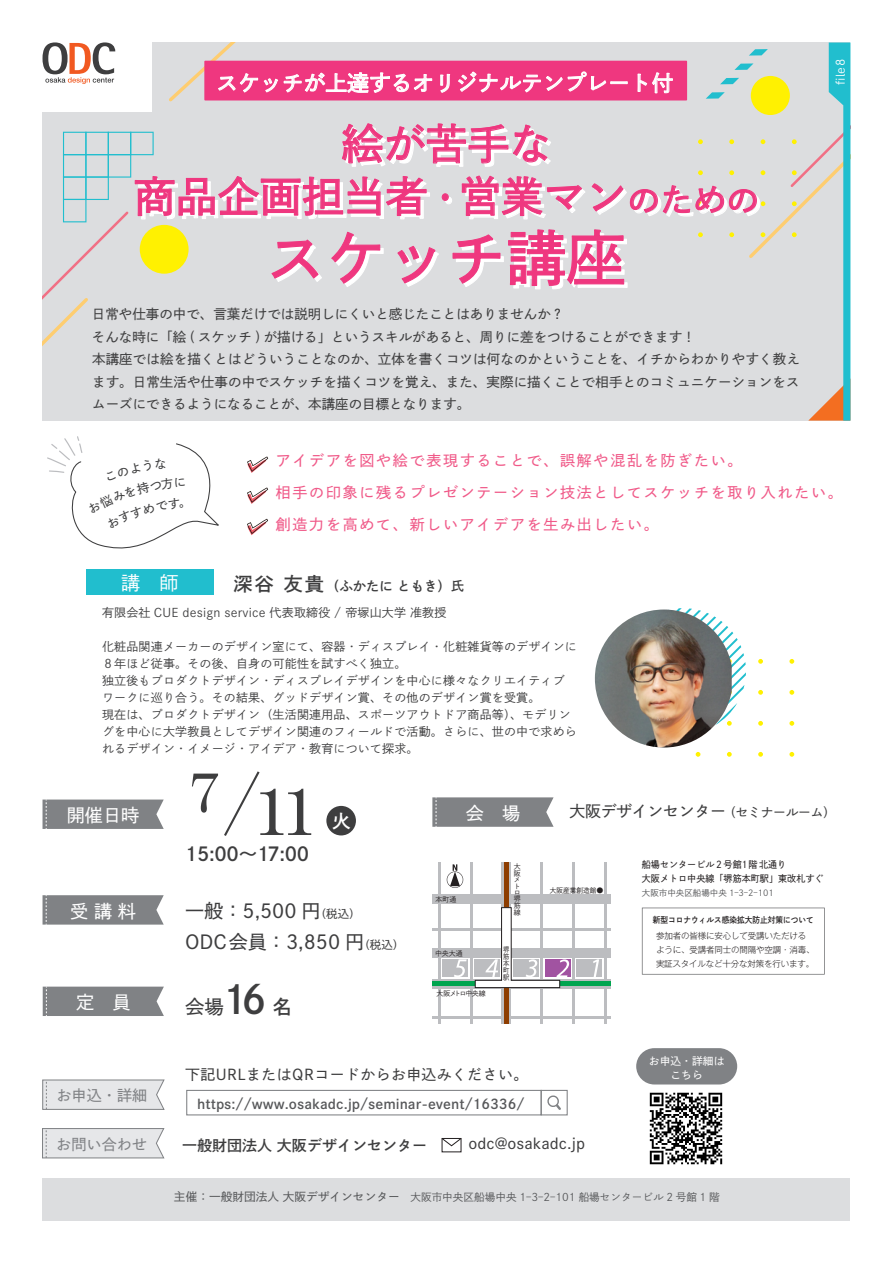
<style>
.page{position:relative;width:893px;height:1263px;background:#fff}
.page>*{position:absolute;margin:0;border:0;box-sizing:border-box;transform-origin:0 0}
.t1{font:63px "HGP Mincho B";color:#3e3e3f}
.t2{font:60px "DNP Shuei Go Gin Std M";color:#ef377f}
.t3{font:42px/52.5px "DNP Shuei Go Gin Std M";color:#ef377f;text-align:center}
.t4{font:39px "DNP Shuei Go Gin Std B";color:#3e3e3f}
.t5{font:21.75px "DNP Shuei Go Gin Std M";color:#fff}
.t6{font:19.5px "DNP Shuei Go Gin Std M";color:#3e3e3f}
.t7{font:19.2px/32px "DNP Shuei Go Gin Std M";color:#3e3e3f}
.t8{font:19.2px "DNP Shuei Go Gin Std B";letter-spacing:-.02em;color:#3e3e3f}
.t9{font:19.2px "DNP Shuei Go Gin Std L";color:#fff}
.t10{font:18.6px "DNP Shuei Go Gin Std B";color:#fff}
.t11{font:18.15px "DNP Shuei Go Gin Std M";color:#fff}
.t12{font:15.9px "DNP Shuei Go Gin Std M";letter-spacing:-.02em;color:#3e3e3f}
.t13{font:15.15px "DNP Shuei Go Gin Std M";color:#808285}
.t14{font:15px/32px "DNP Shuei Go Gin Std M";letter-spacing:.115em;color:#f05988}
.t15{font:15px "DNP Shuei Go Gin Std B";color:#3e3e3f}
.t16{font:15px "DNP Shuei Go Gin Std M";color:#3e3e3f}
.t17{font:14.85px "DNP Shuei Go Gin Std M";letter-spacing:.03em;color:#3e3e3f}
.t18{font:13.5px/22.5px "DNP Shuei Go Gin Std M";letter-spacing:.01em;color:#3e3e3f}
.t19{font:13.5px "DNP Shuei Go Gin Std B";color:#57585a}
.t20{font:13.35px "DNP Shuei Go Gin Std B";color:#3e3e3f}
.t21{font:12px/17px "DNP Shuei Go Gin Std L";letter-spacing:.015em;color:#3e3e3f}
.t22{font:11.7px "DNP Shuei Go Gin Std L";color:#fff}
.t23{font:10.8px/14.2px "DNP Shuei Go Gin Std M";color:#fff;text-align:center}
.t24{font:10.65px "DNP Shuei Go Gin Std L";color:#57585a}
.t25{font:9.6px/14.9px "DNP Shuei Go Gin Std M";color:#231f20;scale:.95 1}
.t26{font:300 8.55px/13.8px "Gothic MB101 Pr 6 N";letter-spacing:-.02em;color:#231f20}
.t27{font:8.55px "DNP Shuei Go Gin Std B";color:#231f20;scale:.9 1}
.t28{font:8.55px "DNP Shuei Go Gin Std L";color:#57585a}
.t29{font:7.05px/6.9px "DNP Shuei Go Gin Std L";color:#231f20}
.t30{font:7.05px "DNP Shuei Go Gin Std L";color:#231f20;scale:.95 1}
.t31{font:7.05px "DNP Shuei Go Gin Std L";letter-spacing:-.085em;color:#231f20}
.t32{font:7.05px/7.1px "DNP Shuei Go Gin Std L";color:#231f20;text-align:justify;scale:.9 1}
.s1{font-size:39px}
.s2{font-size:33px}
.s3{font-size:19.2px}
.s4{font-size:11.55px}
.s5{font-size:19.5px}
.s6{font-size:12.75px}
.s7{font-family:"DNP Shuei Go Gin Std M";font-size:11.7px}
</style>
<div class="page">
<div style="left:42px;top:1178px;width:808px;height:42px;background:#dcdddf"></div>
<svg style="left:43px;top:799px;width:121px;height:30px;background:#87898b"></svg>
<svg style="left:432px;top:797px;width:122px;height:30px;background:#87898c"></svg>
<svg style="left:43px;top:895px;width:121px;height:30px;background:#87898b"></svg>
<div style="left:43px;top:987px;width:121px;height:29px;background:#808285"></div>
<svg style="left:42px;top:1079px;width:123px;height:31px;background:#dedfe1"></svg>
<svg style="left:42px;top:1128px;width:123px;height:31px;background:#dedfe1"></svg>
<div style="left:636px;top:1048px;width:101px;height:36px;background:#808285;border-radius:18px"></div>
<div style="left:186px;top:1090px;width:356px;height:25px;border:1px solid #808285"></div>
<div style="left:541px;top:1090px;width:27px;height:25px;border:1px solid #808285"></div>
<div style="left:86px;top:570px;width:128px;height:25px;background:#21bece"></div>
<svg style="left:758px;top:659px;width:5px;height:5px"></svg>
<svg style="left:789px;top:659px;width:5px;height:5px"></svg>
<svg style="left:758px;top:690px;width:5px;height:5px"></svg>
<svg style="left:789px;top:690px;width:5px;height:5px"></svg>
<svg style="left:678px;top:608px;width:68px;height:103px"></svg>
<svg style="left:758px;top:721px;width:5px;height:5px"></svg>
<svg style="left:789px;top:721px;width:5px;height:5px"></svg>
<svg style="left:696px;top:752px;width:4px;height:5px"></svg>
<svg style="left:727px;top:752px;width:5px;height:5px"></svg>
<svg style="left:758px;top:752px;width:5px;height:5px"></svg>
<svg style="left:789px;top:752px;width:5px;height:5px"></svg>
<img style="left:649px;top:1092px;width:74px;height:73px">
<svg style="left:247px;top:456px;width:21px;height:17px"></svg>
<svg style="left:247px;top:487px;width:21px;height:17px"></svg>
<svg style="left:247px;top:519px;width:21px;height:16px"></svg>
<svg style="left:224px;top:771px;width:36px;height:65px"></svg>
<div style="left:326px;top:806px;width:30px;height:29px;background:#3e3e3f;border-radius:50%"></div>
<svg style="left:547px;top:1095px;width:14px;height:15px"></svg>
<div style="left:545px;top:959px;width:25px;height:18px;background:#a153a1"></div>
<div style="left:442px;top:959px;width:26px;height:18px;background:#bcbdc0"></div>
<div style="left:577px;top:959px;width:25px;height:18px;background:#bcbdc0"></div>
<svg style="left:454px;top:959px;width:13px;height:18px"></svg>
<svg style="left:593px;top:959px;width:6px;height:18px"></svg>
<hr style="left:572px;top:862px;width:3px;height:161px;background:#bcbdc0">
<hr style="left:540px;top:862px;width:3px;height:161px;background:#bcbdc0">
<hr style="left:604px;top:862px;width:3px;height:161px;background:#bcbdc0">
<hr style="left:438px;top:862px;width:2px;height:161px;background:#bcbdc0">
<hr style="left:470px;top:862px;width:2px;height:161px;background:#bcbdc0">
<svg style="left:502px;top:862px;width:9px;height:161px"></svg>
<div style="left:432px;top:894px;width:179px;height:10px;background:#bcbdc0"></div>
<div style="left:432px;top:948px;width:179px;height:9px;background:#bcbdc0"></div>
<svg style="left:432px;top:979px;width:179px;height:10px"></svg>
<hr style="left:432px;top:928px;width:179px;height:3px;background:#bcbdc0">
<hr style="left:432px;top:1016px;width:179px;height:3px;background:#bcbdc0">
<svg style="left:447px;top:864px;width:16px;height:24px"></svg>
<hr style="left:432px;top:982px;width:179px;height:4px;background:#00a54f">
<hr style="left:504px;top:862px;width:4px;height:161px;background:#8d3d00">
<svg style="left:474px;top:907px;width:95px;height:81px"></svg>
<svg style="left:441px;top:1138px;width:21px;height:9px"></svg>
<svg style="left:642px;top:908px;width:183px;height:66px"></svg>
<img style="left:595px;top:609px;width:137px;height:138px">
<svg style="left:43px;top:42px;width:807px;height:379px;background:#dcced4"></svg>
<svg style="left:47px;top:436px;width:172px;height:113px"></svg>
<h3 class="t5" style="left:217px;top:68px;width:458px">スケッチが上達するオリジナルテンプレート付</h3>
<h3 class="t3" style="left:134px;top:117px;width:627px">絵が苦手な<br>商品企画担当者<span class="s1">・</span>営業マン<span class="s2">のための</span></h3>
<h2 class="t2" style="left:266px;top:217px;width:361px">スケッチ講座</h2>
<p class="t18" style="left:92px;top:303px;width:709px">日常や仕事の中で、言葉だけでは説明しにくいと感じたことはありませんか？<br>そんな時に「絵 ( スケッチ ) が描ける」というスキルがあると、周りに差をつけることができます！<br>本講座では絵を描くとはどういうことなのか、立体を書くコツは何なのかということを、イチからわかりやすく教えます。日常生活や仕事の中でスケッチを描くコツを覚え、また、実際に描くことで相手とのコミュニケーションをスムーズにできるようになることが、本講座の目標となります。</p>
<p class="t22" style="left:832px;top:85px;width:28px;rotate:-90deg">file8</p>
<p class="t14" style="left:276px;top:444px;width:568px">アイデアを図や絵で表現することで、誤解や混乱を防ぎたい。<br>相手の印象に残るプレゼンテーション技法としてスケッチを取り入れたい。創造力を高めて、新しいアイデアを生み出したい。</p>
<h3 class="t9" style="left:121px;top:570px;width:59px">講　師</h3>
<p class="t20" style="left:234px;top:577px;width:232px"><span class="s3">深谷 友貴</span>（ふかたに ともき）氏</p>
<p class="t21" style="left:102px;top:604px;width:346px">有限会社 CUE design service 代表取締役 / 帝塚山大学 准教授</p>
<p class="t21" style="left:102px;top:638px;width:476px">化粧品関連メーカーのデザイン室にて、容器・ディスプレイ・化粧雑貨等のデザインに８年ほど従事。その後、自身の可能性を試すべく独立。<br>独立後もプロダクトデザイン・ディスプレイデザインを中心に様々なクリエイティブワークに巡り合う。その結果、グッドデザイン賞、その他のデザイン賞を受賞。<br>現在は、プロダクトデザイン（生活関連用品、スポーツアウトドア商品等）、モデリングを中心に大学教員としてデザイン関連のフィールドで活動。さらに、世の中で求められるデザイン・イメージ・アイデア・教育について探求。</p>
<h1 class="t1" style="left:190px;top:781px;width:125px"><sup>７</sup> １１</h1>
<h3 class="t11" style="left:67px;top:803px;width:74px">開催日時</h3>
<h3 class="t11" style="left:466px;top:800px;width:56px">会　場</h3>
<h3 class="t10" style="left:332px;top:808px;width:20px">火</h3>
<h3 class="t11" style="left:70px;top:898px;width:67px">受 講 料</h3>
<h3 class="t11" style="left:76px;top:990px;width:56px">定　員</h3>
<h3 class="t8" style="left:185px;top:840px;width:126px">15:00～17:00</h3>
<h3 class="t7" style="left:185px;top:894px;width:221px">一般：5,500 円<span class="s4">（税込）<br></span>ODC会員：3,850 円<span class="s4">（税込）</span></h3>
<h3 class="t4" style="left:223px;top:972px;width:72px">16 <span class="s5">名</span></h3>
<h3 class="t6" style="left:185px;top:993px;width:40px">会場</h3>
<p class="t29" style="left:436px;top:896px;width:22px">本町通</p>
<p class="t29" style="left:435px;top:949px;width:29px">中央大通</p>
<p class="t31" style="left:436px;top:988px;width:51px">大阪メトロ中央線</p>
<p class="t29" style="left:514px;top:862px;width:8px">大阪メト</p>
<p class="t29" style="left:514px;top:889px;width:8px;line-height:6.1px">ロ堺</p>
<p class="t29" style="left:514px;top:902px;width:8px">筋線</p>
<p class="t32" style="left:503px;top:946px;width:8px">堺筋本町駅</p>
<p class="t17" style="left:185px;top:1064px;width:345px">下記URLまたはQRコードからお申込みください。</p>
<h3 class="t12" style="left:569px;top:800px;width:268px">大阪デザインセンター<span class="s6">（セミナールーム）</span></h3>
<p class="t30" style="left:550px;top:885px;width:58px">大阪産業創造館●</p>
<p class="t25" style="left:642px;top:856px;width:193px">船場センタービル２号館１階 北通り<br>大阪メトロ中央線「堺筋本町駅」東改札すぐ</p>
<p class="t28" style="left:642px;top:887px;width:134px">大阪市中央区船場中央 1-3-2-101</p>
<p class="t27" style="left:653px;top:913px;width:180px">新型コロナウィルス感染拡大防止対策について</p>
<p class="t26" style="left:656px;top:928px;width:160px">参加者の皆様に安心して受講いただけるように、受講者同士の間隔や空調・消毒、実証スタイルなど十分な対策を行います。</p>
<p class="t23" style="left:649px;top:1053px;width:77px">お申込・詳細はこちら</p>
<p class="t13" style="left:56px;top:1085px;width:92px">お申込・詳細</p>
<p class="t13" style="left:56px;top:1134px;width:92px">お問い合わせ</p>
<p class="t19" style="left:197px;top:1094px;width:329px">https://www.osakadc.jp/seminar-event/16336/</p>
<p class="t15" style="left:182px;top:1135px;width:246px">一般財団法人 大阪デザインセンター</p>
<p class="t16" style="left:469px;top:1133px;width:118px">odc@osakadc.jp</p>
<p class="t24" style="left:174px;top:1190px;width:547px"><span class="s7">主催：一般財団法人 大阪デザインセンター</span>　大阪市中央区船場中央 1-3-2-101 船場センタービル 2 号館 1 階</p>
</div>
